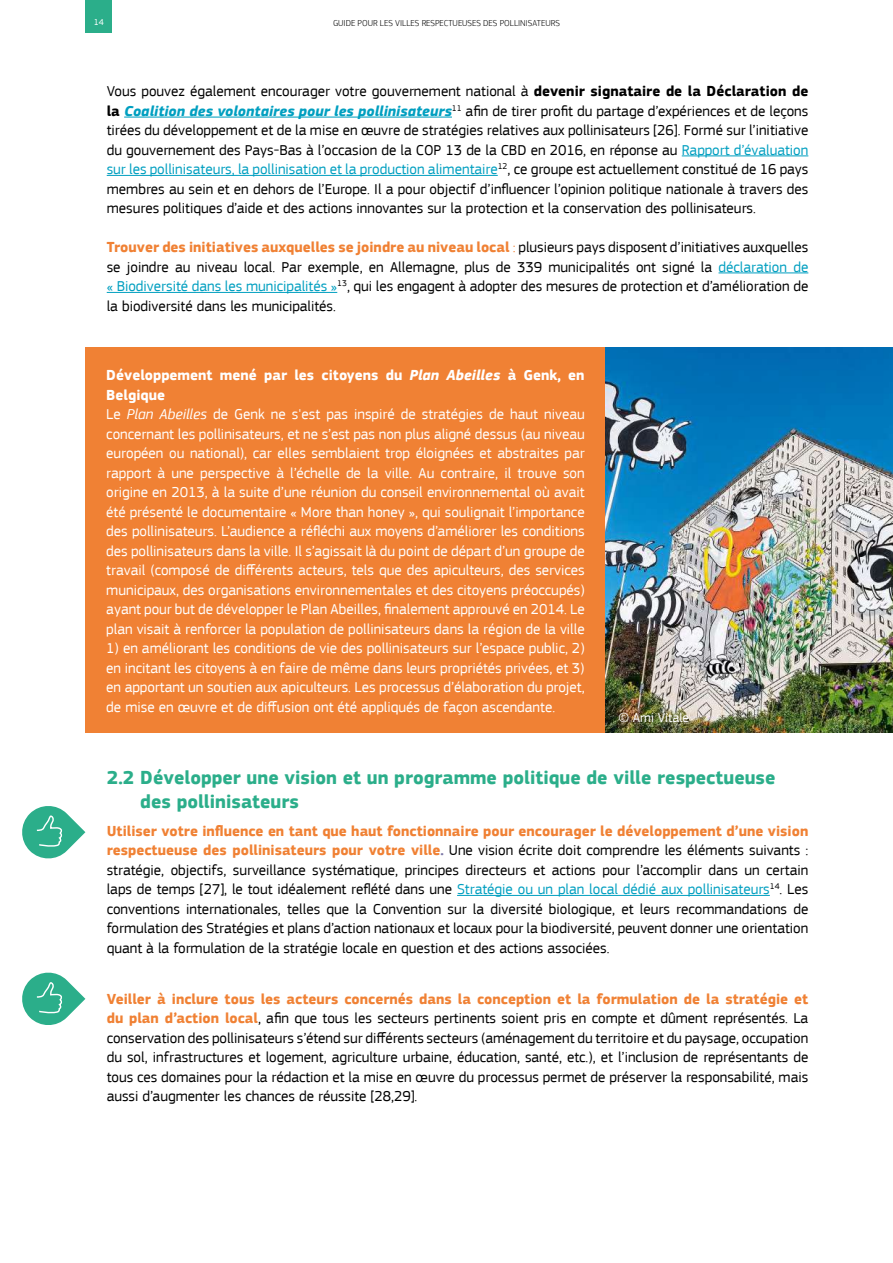
<style>
.page{position:relative;width:893px;height:1263px;background:#fff}
.page>*{position:absolute;margin:0;border:0;box-sizing:border-box;transform-origin:0 0}
.t1{font:700 19.5px/23.4px "EC Square Sans Pro";color:#2bae8a}
.t2{font:15px/19.5px "EC Square Sans Pro";color:#000;text-align:justify}
.t3{font:15px/19.5px "EC Square Sans Pro";color:#fff}
.t4{font:13.5px "EC Square Sans Pro";color:#fff}
.t5{font:300 9px "EC Square Sans Pro";color:#000}
.t6{font:9px "EC Square Sans Pro";color:#fff}
.s1{font-weight:700}
.s2{font-weight:700;font-style:italic;color:#009fc0}
.s3{color:#009fc0}
.s4{font-weight:700;color:#f08134}
.s5{color:#f08134}
.s6{font-weight:700;font-style:italic}
.s7{font-style:italic}
.s8{font-weight:700;color:#7b76a5}
</style>
<div class="page">
<div style="left:85px;top:0;width:27px;height:33px;background:#2bae8a"></div>
<div style="left:85px;top:347px;width:521px;height:386px;background:#f08134"></div>
<img style="left:606px;top:347px;width:287px;height:386px">
<hr style="left:457px;top:895px;width:313px;height:1px;background:#009fc0">
<svg style="left:22px;top:806px;width:63px;height:53px"></svg>
<svg style="left:22px;top:972px;width:63px;height:53px"></svg>
<hr style="left:124px;top:117px;width:328px;height:1px;background:#009fc0">
<hr style="left:682px;top:155px;width:126px;height:1px;background:#009fc0">
<hr style="left:107px;top:175px;width:391px;height:1px;background:#009fc0">
<hr style="left:718px;top:272px;width:90px;height:1px;background:#009fc0">
<hr style="left:107px;top:292px;width:230px;height:1px;background:#009fc0">
<p class="t6" style="left:94px;top:17px;width:12px">14</p>
<p class="t5" style="left:333px;top:18px;width:228px">GUIDE POUR LES VILLES RESPECTUEUSES DES POLLINISATEURS</p>
<p class="t2" style="left:107px;top:82px;width:703px">Vous pouvez également encourager votre gouvernement national à <span class="s1">devenir signataire de la Déclaration de la</span> <span class="s2">Coalition des volontaires pour les pollinisateurs</span><sup>11</sup> afin de tirer profit du partage d’expériences et de leçons tirées du développement et de la mise en œuvre de stratégies relatives aux pollinisateurs [26]. Formé sur l’initiative du gouvernement des Pays-Bas à l’occasion de la COP 13 de la CBD en 2016, en réponse au <span class="s3">Rapport d’évaluation sur les pollinisateurs, la pollinisation et la production alimentaire</span><sup>12</sup>, ce groupe est actuellement constitué de 16 pays membres au sein et en dehors de l’Europe. Il a pour objectif d’influencer l’opinion politique nationale à travers des mesures politiques d’aide et des actions innovantes sur la protection et la conservation des pollinisateurs.</p>
<p class="t2" style="left:107px;top:238px;width:703px"><span class="s4">Trouver des initiatives auxquelles se joindre au niveau local</span> <span class="s5">:</span> plusieurs pays disposent d’initiatives auxquelles se joindre au niveau local. Par exemple, en Allemagne, plus de 339 municipalités ont signé la <span class="s3">déclaration de « Biodiversité dans les municipalités »</span><sup>13</sup>, qui les engagent à adopter des mesures de protection et d’amélioration de la biodiversité dans les municipalités.</p>
<p class="t3" style="left:106px;top:365px;width:480px"><span class="s1">Développement mené par les citoyens du</span> <span class="s6">Plan Abeilles</span> <span class="s1">à Genk, en Belgique<br></span>Le <span class="s7">Plan Abeilles</span> de Genk ne s'est pas inspiré de stratégies de haut niveau concernant les pollinisateurs, et ne s’est pas non plus aligné dessus (au niveau européen ou national), car elles semblaient trop éloignées et abstraites par rapport à une perspective à l’échelle de la ville. Au contraire, il trouve son origine en 2013, à la suite d’une réunion du conseil environnemental où avait été présenté le documentaire « More than honey », qui soulignait l’importance des pollinisateurs. L’audience a réfléchi aux moyens d’améliorer les conditions des pollinisateurs dans la ville. Il s’agissait là du point de départ d’un groupe de travail (composé de différents acteurs, tels que des apiculteurs, des services municipaux, des organisations environnementales et des citoyens préoccupés) ayant pour but de développer le Plan Abeilles, finalement approuvé en 2014. Le plan visait à renforcer la population de pollinisateurs dans la région de la ville</p>
<p class="t3" style="left:106px;top:638px;width:480px;text-align:justify">1) en améliorant les conditions de vie des pollinisateurs sur l’espace public, 2) en incitant les citoyens à en faire de même dans leurs propriétés privées, et 3) en apportant un soutien aux apiculteurs. Les processus d’élaboration du projet, de mise en œuvre et de diffusion ont été appliqués de façon ascendante.</p>
<p class="t4" style="left:618px;top:710px;width:72px">© Ami Vitale</p>
<h1 class="t1" style="left:140px;top:767px;width:637px;text-indent:-34px">2.2 Développer une vision et un programme politique de ville respectueuse des pollinisateurs</h1>
<p class="t2" style="left:107px;top:821px;width:703px"><span class="s4">Utiliser votre influence en tant que haut fonctionnaire pour encourager le développement d’une vision respectueuse des pollinisateurs pour votre ville</span><span class="s8">.</span> Une vision écrite doit comprendre les éléments suivants : stratégie, objectifs, surveillance systématique, principes directeurs et actions pour l’accomplir dans un certain laps de temps [27], le tout idéalement reflété dans une <span class="s3">Stratégie ou un plan local dédié aux pollinisateurs</span><sup>14</sup>. Les conventions internationales, telles que la Convention sur la diversité biologique, et leurs recommandations de formulation des Stratégies et plans d’action nationaux et locaux pour la biodiversité, peuvent donner une orientation quant à la formulation de la stratégie locale en question et des actions associées.</p>
<p class="t2" style="left:107px;top:989px;width:703px"><span class="s4">Veiller à inclure tous les acteurs concernés dans la conception et la formulation de la stratégie et du plan d’action local</span>, afin que tous les secteurs pertinents soient pris en compte et dûment représentés. La conservation des pollinisateurs s’étend sur différents secteurs (aménagement du territoire et du paysage, occupation du sol, infrastructures et logement, agriculture urbaine, éducation, santé, etc.), et l’inclusion de représentants de tous ces domaines pour la rédaction et la mise en œuvre du processus permet de préserver la responsabilité, mais aussi d’augmenter les chances de réussite [28,29].</p>
</div>
